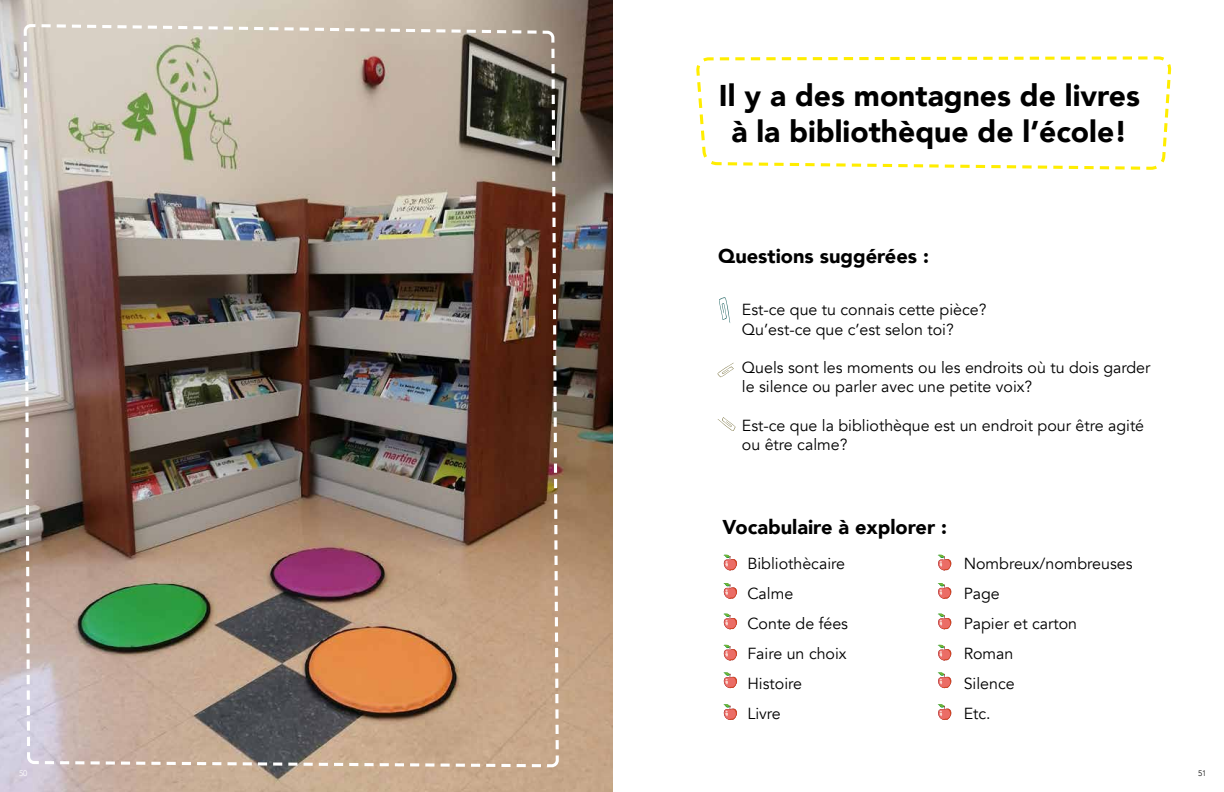
<style>
.page{position:relative;width:1224px;height:792px;background:#fff}
.page>*{position:absolute;margin:0;border:0;box-sizing:border-box;transform-origin:0 0}
.t1{font:900 30px/36px "Avenir";color:#000;text-align:center}
.t2{font:900 20px "Avenir";color:#000}
.t3{font:16px/19.2px "Avenir";color:#000}
.t4{font:300 8px "Avenir";color:#fff}
.t5{font:300 8px "Avenir";color:#000}
</style>
<div class="page">
<img style="left:0;top:0;width:612px;height:792px">
<svg style="left:696px;top:56px;width:476px;height:114px"></svg>
<svg style="left:723px;top:554px;width:14px;height:17px"></svg>
<svg style="left:938px;top:554px;width:13px;height:17px"></svg>
<svg style="left:723px;top:583px;width:14px;height:16px"></svg>
<svg style="left:938px;top:583px;width:13px;height:16px"></svg>
<svg style="left:723px;top:613px;width:14px;height:17px"></svg>
<svg style="left:938px;top:613px;width:13px;height:17px"></svg>
<svg style="left:723px;top:645px;width:14px;height:16px"></svg>
<svg style="left:938px;top:645px;width:13px;height:16px"></svg>
<svg style="left:723px;top:672px;width:14px;height:17px"></svg>
<svg style="left:723px;top:704px;width:14px;height:16px"></svg>
<svg style="left:938px;top:672px;width:13px;height:17px"></svg>
<svg style="left:938px;top:704px;width:13px;height:16px"></svg>
<svg style="left:719px;top:297px;width:11px;height:26px"></svg>
<img style="left:22px;top:23px;width:538px;height:746px">
<svg style="left:717px;top:363px;width:17px;height:14px"></svg>
<svg style="left:718px;top:417px;width:17px;height:14px"></svg>
<p class="t1" style="left:719px;top:76px;width:423px">Il y a des montagnes de livres à la bibliothèque de l’école!</p>
<p class="t2" style="left:718px;top:238px;width:212px">Questions suggérées :</p>
<p class="t3" style="left:742px;top:301px;width:246px">Est-ce que tu connais cette pièce?<br>Qu’est-ce que c’est selon toi?</p>
<p class="t3" style="left:742px;top:358px;width:410px">Quels sont les moments ou les endroits où tu dois garder le silence ou parler avec une petite voix?</p>
<p class="t3" style="left:742px;top:416px;width:404px">Est-ce que la bibliothèque est un endroit pour être agité ou être calme?</p>
<p class="t2" style="left:723px;top:510px;width:226px">Vocabulaire à explorer :</p>
<p class="t3" style="left:747px;top:554px;width:99px">Bibliothècaire</p>
<p class="t3" style="left:747px;top:584px;width:47px">Calme</p>
<p class="t3" style="left:747px;top:614px;width:102px">Conte de fées</p>
<p class="t3" style="left:747px;top:644px;width:101px">Faire un choix</p>
<p class="t3" style="left:747px;top:674px;width:56px">Histoire</p>
<p class="t3" style="left:747px;top:704px;width:35px">Livre</p>
<p class="t3" style="left:964px;top:554px;width:170px">Nombreux/nombreuses</p>
<p class="t3" style="left:964px;top:584px;width:38px">Page</p>
<p class="t3" style="left:964px;top:614px;width:115px">Papier et carton</p>
<p class="t3" style="left:964px;top:644px;width:51px">Roman</p>
<p class="t3" style="left:964px;top:674px;width:52px">Silence</p>
<p class="t3" style="left:964px;top:704px;width:28px">Etc.</p>
<p class="t4" style="left:19px;top:768px;width:10px">50</p>
<p class="t5" style="left:1198px;top:768px;width:10px">51</p>
</div>
